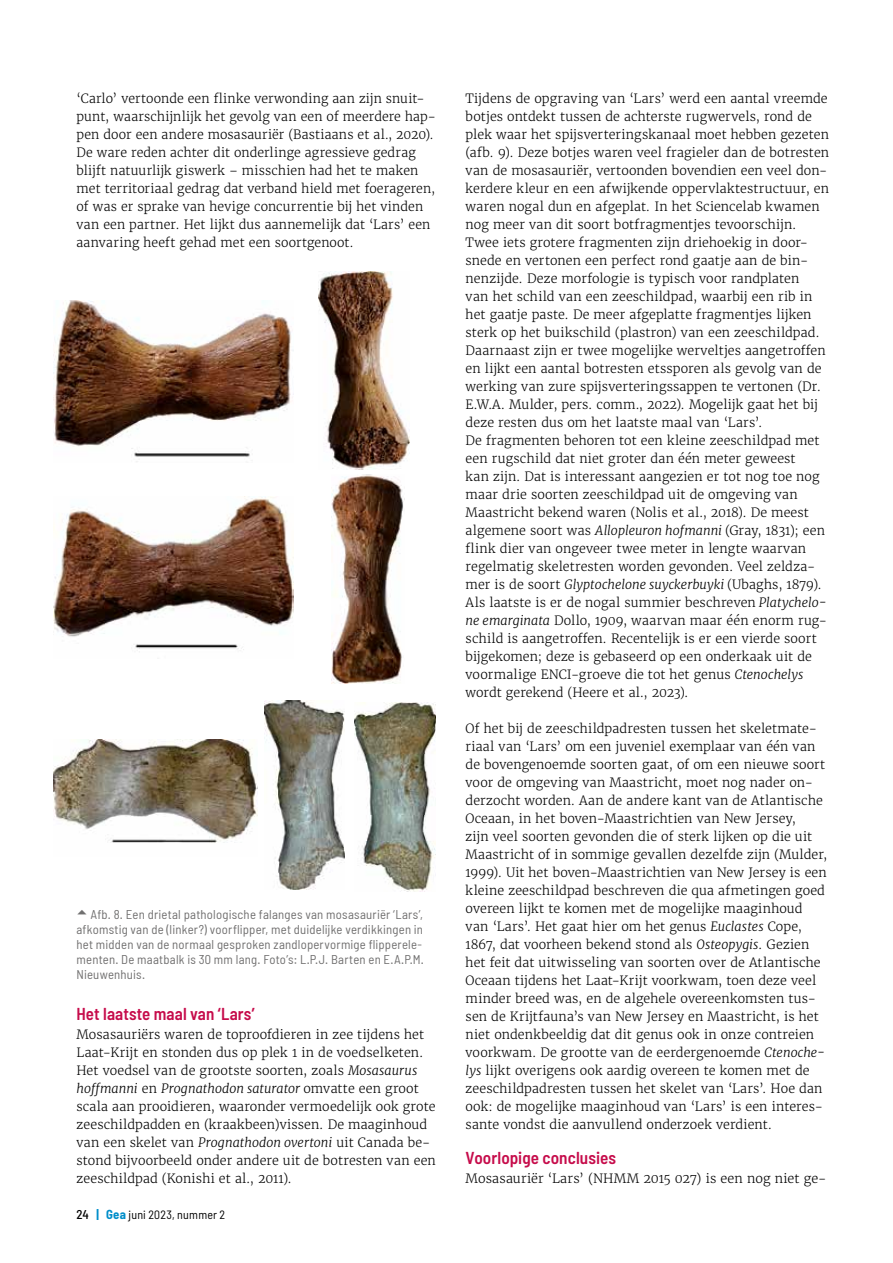
<style>
.page{position:relative;width:893px;height:1263px;background:#fff}
.page>*{position:absolute;margin:0;border:0;box-sizing:border-box;transform-origin:0 0}
.t1{font:600 semi-condensed 17.25px "Barlow";letter-spacing:.005em;color:#c60c4b}
.t2{font:300 12.75px/18px "Merriweather";letter-spacing:.01em;color:#000}
.t3{font:semi-condensed 12.75px/15px "Barlow";letter-spacing:.015em;color:#706f6f}
.t4{font:semi-condensed 12px "Barlow";letter-spacing:.02em;color:#000}
.s1{font-style:italic}
.s2{font-weight:500;font-size:12.75px}
.s3{font-weight:700;font-size:12.75px;color:#008eca}
</style>
<div class="page">
<img style="left:54px;top:301px;width:239px;height:161px">
<img style="left:54px;top:496px;width:239px;height:156px">
<img style="left:53px;top:739px;width:204px;height:104px">
<img style="left:318px;top:271px;width:91px;height:198px">
<img style="left:331px;top:474px;width:72px;height:209px">
<img style="left:264px;top:700px;width:81px;height:189px">
<img style="left:355px;top:703px;width:81px;height:188px">
<p class="t2" style="left:77px;top:90px;width:361px">‘Carlo’ vertoonde een flinke verwonding aan zijn snuit&shy;punt, waarschijnlijk het gevolg van een of meerdere hap&shy;pen door een andere mosasauriër (Bastiaans et al., 2020).<br>De ware reden achter dit onderlinge agressieve gedrag blijft natuurlijk giswerk – misschien had het te maken met territoriaal gedrag dat verband hield met foerageren, of was er sprake van hevige concurrentie bij het vinden van een partner. Het lijkt dus aannemelijk dat ‘Lars’ een aanvaring heeft gehad met een soortgenoot.</p>
<p class="t3" style="left:77px;top:907px;width:349px;text-indent:14px">Afb. 8. Een drietal pathologische falanges van mosasauriër ‘Lars’, afkomstig van de (linker?) voorflipper, met duidelijke verdikkingen in het midden van de normaal gesproken zandlopervormige flipperele&shy;menten. De maatbalk is 30 mm lang. Foto’s: L.P.J. Barten en E.A.P.M.<br>Nieuwenhuis.</p>
<h1 class="t1" style="left:77px;top:1003px;width:180px">Het laatste maal van ‘Lars’</h1>
<p class="t2" style="left:77px;top:1026px;width:361px">Mosasauriërs waren de toproofdieren in zee tijdens het Laat-Krijt en stonden dus op plek 1 in de voedselketen.<br>Het voedsel van de grootste soorten, zoals <span class="s1">Mosasaurus hoffmanni</span> en <span class="s1">Prognathodon saturator</span> omvatte een groot scala aan prooidieren, waaronder vermoedelijk ook grote zeeschildpadden en (kraakbeen)vissen. De maaginhoud van een skelet van <span class="s1">Prognathodon overtoni</span> uit Canada be&shy;stond bijvoorbeeld onder andere uit de botresten van een zeeschildpad (Konishi et al., 2011).</p>
<p class="t4" style="left:77px;top:1207px;width:150px"><span class="s2">24</span> <span class="s3">| Gea</span> juni 2023, nummer 2</p>
<p class="t2" style="left:466px;top:90px;width:365px">Tijdens de opgraving van ‘Lars’ werd een aantal vreemde botjes ontdekt tussen de achterste rugwervels, rond de plek waar het spijsverteringskanaal moet hebben gezeten (afb. 9). Deze botjes waren veel fragieler dan de botresten van de mosasauriër, vertoonden bovendien een veel don&shy;kerdere kleur en een afwijkende oppervlaktestructuur, en waren nogal dun en afgeplat. In het Sciencelab kwamen nog meer van dit soort botfragmentjes tevoorschijn.<br>Twee iets grotere fragmenten zijn driehoekig in door&shy;snede en vertonen een perfect rond gaatje aan de bin&shy;nenzijde. Deze morfologie is typisch voor randplaten<br>van het schild van een zeeschildpad, waarbij een rib in het gaatje paste. De meer afgeplatte fragmentjes lijken sterk op het buikschild (plastron) van een zeeschildpad.<br>Daarnaast zijn er twee mogelijke werveltjes aangetroffen en lijkt een aantal botresten etssporen als gevolg van de werking van zure spijsverteringssappen te vertonen (Dr.<br>E.W.A. Mulder, pers. comm., 2022). Mogelijk gaat het bij deze resten dus om het laatste maal van ‘Lars’.<br>De fragmenten behoren tot een kleine zeeschildpad met een rugschild dat niet groter dan één meter geweest<br>kan zijn. Dat is interessant aangezien er tot nog toe nog maar drie soorten zeeschildpad uit de omgeving van Maastricht bekend waren (Nolis et al., 2018). De meest algemene soort was <span class="s1">Allopleuron hofmanni</span> (Gray, 1831); een flink dier van ongeveer twee meter in lengte waarvan regelmatig skeletresten worden gevonden. Veel zeldza&shy;mer is de soort <span class="s1">Glyptochelone suyckerbuyki</span> (Ubaghs, 1879).<br>Als laatste is er de nogal summier beschreven <span class="s1">Platychelo&shy;ne emarginata</span> Dollo, 1909, waarvan maar één enorm rug&shy;schild is aangetroffen. Recentelijk is er een vierde soort bijgekomen; deze is gebaseerd op een onderkaak uit de voormalige ENCI-groeve die tot het genus <span class="s1">Ctenochelys </span>wordt gerekend (Heere et al., 2023).</p>
<p class="t2" style="left:466px;top:720px;width:363px">Of het bij de zeeschildpadresten tussen het skeletmate&shy;riaal van ‘Lars’ om een juveniel exemplaar van één van de bovengenoemde soorten gaat, of om een nieuwe soort voor de omgeving van Maastricht, moet nog nader on&shy;derzocht worden. Aan de andere kant van de Atlantische Oceaan, in het boven-Maastrichtien van New Jersey,<br>zijn veel soorten gevonden die of sterk lijken op die uit Maastricht of in sommige gevallen dezelfde zijn (Mulder, 1999). Uit het boven-Maastrichtien van New Jersey is een kleine zeeschildpad beschreven die qua afmetingen goed overeen lijkt te komen met de mogelijke maaginhoud van ‘Lars’. Het gaat hier om het genus <span class="s1">Euclastes</span> Cope, 1867, dat voorheen bekend stond als <span class="s1">Osteopygis</span>. Gezien het feit dat uitwisseling van soorten over de Atlantische Oceaan tijdens het Laat-Krijt voorkwam, toen deze veel minder breed was, en de algehele overeenkomsten tus&shy;sen de Krijtfauna’s van New Jersey en Maastricht, is het niet ondenkbeeldig dat dit genus ook in onze contreien voorkwam. De grootte van de eerdergenoemde <span class="s1">Ctenoche&shy;lys</span> lijkt overigens ook aardig overeen te komen met de zeeschildpadresten tussen het skelet van ‘Lars’. Hoe dan ook: de mogelijke maaginhoud van ‘Lars’ is een interes&shy;sante vondst die aanvullend onderzoek verdient.</p>
<h1 class="t1" style="left:466px;top:1147px;width:152px">Voorlopige conclusies</h1>
<p class="t2" style="left:466px;top:1170px;width:362px">Mosasauriër ‘Lars’ (NHMM 2015 027) is een nog niet ge-</p>
</div>
